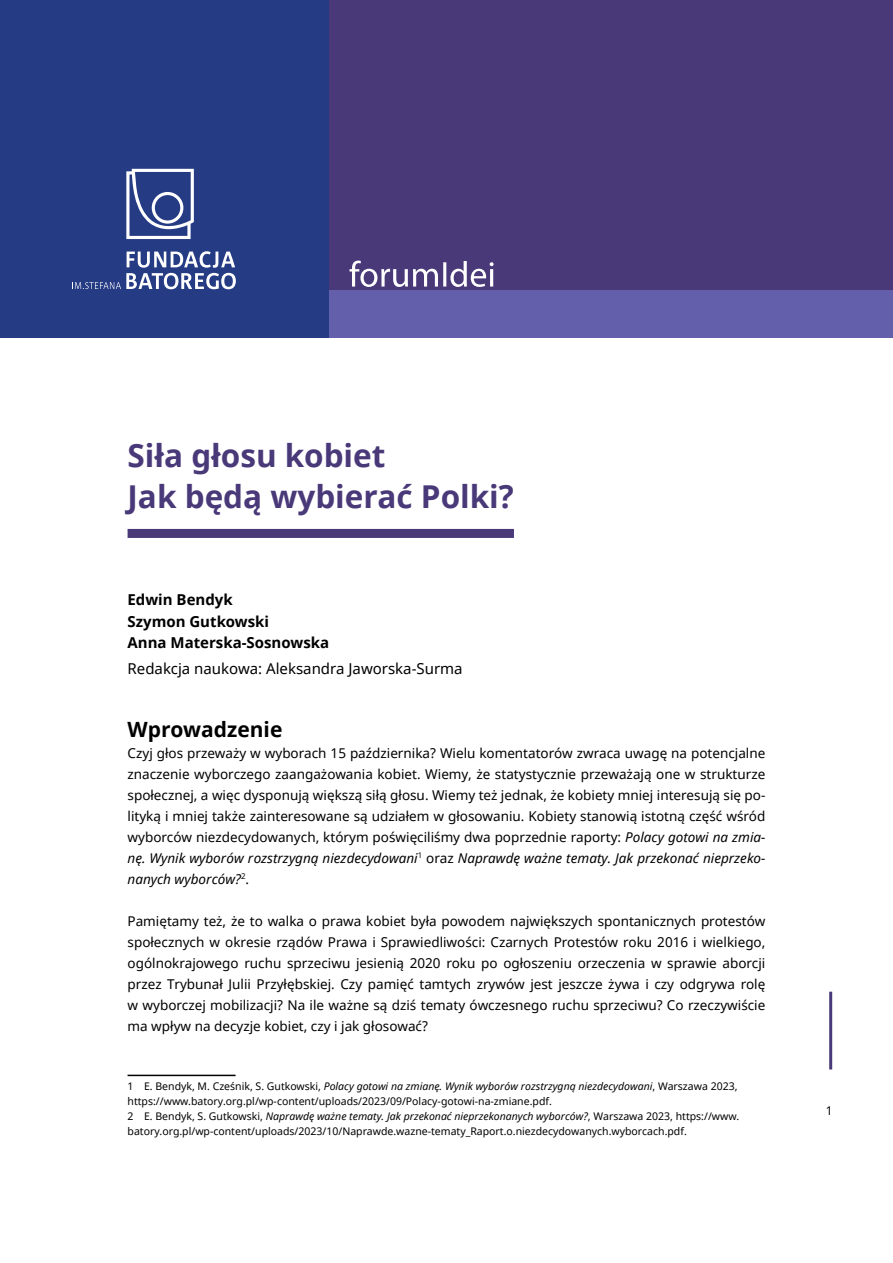
<style>
.page{position:relative;width:893px;height:1263px;background:#fff}
.page>*{position:absolute;margin:0;border:0;box-sizing:border-box;transform-origin:0 0}
.tytuł_główny{font:700 31.5px/40.5px "Noto Sans";color:#493979}
.NAGŁÓWEK_1{font:700 21px "Noto Sans";color:#000}
.NAGŁÓWEK_2{font:700 15px/21.6px "Noto Sans";color:#000}
.BODY{font:15px "Noto Sans";color:#000}
.BODY-2{font:13.5px/21px "Noto Sans";color:#000;text-align:justify}
.PAGINA{font:12px "Noto Sans";color:#000}
.PRZYPIS{font:10.5px/15px "Noto Sans";color:#000}
.s1{font-style:italic}
</style>
<div class="page">
<hr style="left:829px;top:992px;width:3px;height:77px;background:#493979">
<div style="left:0;top:195px;width:893px;height:143px;background:#645faa"></div>
<div style="left:0;top:0;width:893px;height:289px;background:#493979"></div>
<div style="left:128px;top:529px;width:386px;height:9px;background:#493979"></div>
<hr style="left:128px;top:1075px;width:108px;height:1px;background:#000">
<div style="left:0;top:0;width:328px;height:338px;background:#253b83"></div>
<svg style="left:72px;top:251px;width:164px;height:38px"></svg>
<svg style="left:126px;top:169px;width:68px;height:70px"></svg>
<svg style="left:350px;top:261px;width:144px;height:26px"></svg>
<p class="tytuł_główny" style="left:128px;top:435px;width:388px">Siła głosu kobiet<br>Jak będą wybierać Polki?</p>
<p class="NAGŁÓWEK_2" style="left:128px;top:588px;width:203px">Edwin Bendyk<br>Szymon Gutkowski<br>Anna Materska-Sosnowska</p>
<p class="BODY" style="left:128px;top:658px;width:337px">Redakcja naukowa: Aleksandra Jaworska-Surma</p>
<p class="NAGŁÓWEK_1" style="left:128px;top:714px;width:156px">Wprowadzenie</p>
<p class="BODY-2" style="left:128px;top:742px;width:639px">Czyj głos przeważy w wyborach 15 października? Wielu komentatorów zwraca uwagę na potencjalne znaczenie wyborczego zaangażowania kobiet. Wiemy, że statystycznie przeważają one w strukturze społecznej, a więc dysponują większą siłą głosu. Wiemy też jednak, że kobiety mniej interesują się po&shy;lityką i mniej także zainteresowane są udziałem w głosowaniu. Kobiety stanowią istotną część wśród wyborców niezdecydowanych, którym poświęciliśmy dwa poprzednie raporty: <span class="s1">Polacy gotowi na zmia&shy;nę. Wynik wyborów rozstrzygną niezdecydowani</span><sup>1</sup> oraz <span class="s1">Naprawdę ważne tematy. Jak przekonać nieprzeko&shy;nanych wyborców?</span><sup>2</sup>.</p>
<p class="BODY-2" style="left:128px;top:910px;width:639px">Pamiętamy też, że to walka o prawa kobiet była powodem największych spontanicznych protestów społecznych w okresie rządów Prawa i Sprawiedliwości: Czarnych Protestów roku 2016 i wielkiego, ogólnokrajowego ruchu sprzeciwu jesienią 2020 roku po ogłoszeniu orzeczenia w sprawie aborcji przez Trybunał Julii Przyłębskiej. Czy pamięć tamtych zrywów jest jeszcze żywa i czy odgrywa rolę w wyborczej mobilizacji? Na ile ważne są dziś tematy ówczesnego ruchu sprzeciwu? Co rzeczywiście ma wpływ na decyzje kobiet, czy i jak głosować?</p>
<p class="PRZYPIS" style="left:128px;top:1079px;width:611px">1 E. Bendyk, M. Cześ nik, S. Gutkowski, <span class="s1">Polacy gotowi na zmianę. Wynik wyboró w rozstrzygną niezdecydowani</span>, Warszawa 2023, https://www.batory.org.pl/wp-content/uploads/2023/09/Polacy-gotowi-na-zmiane.pdf.</p>
<p class="PRZYPIS" style="left:128px;top:1109px;width:613px">2 E. Bendyk, S. Gutkowski, <span class="s1">Naprawdę ważne tematy. Jak przekonać nieprzekonanych wyborców?</span>, Warszawa 2023, https://www. batory.org.pl/wp-content/uploads/2023/10/Naprawde.wazne-tematy_Raport.o.niezdecydowanych.wyborcach.pdf.</p>
<p class="PAGINA" style="left:826px;top:1102px;width:8px">1</p>
</div>
